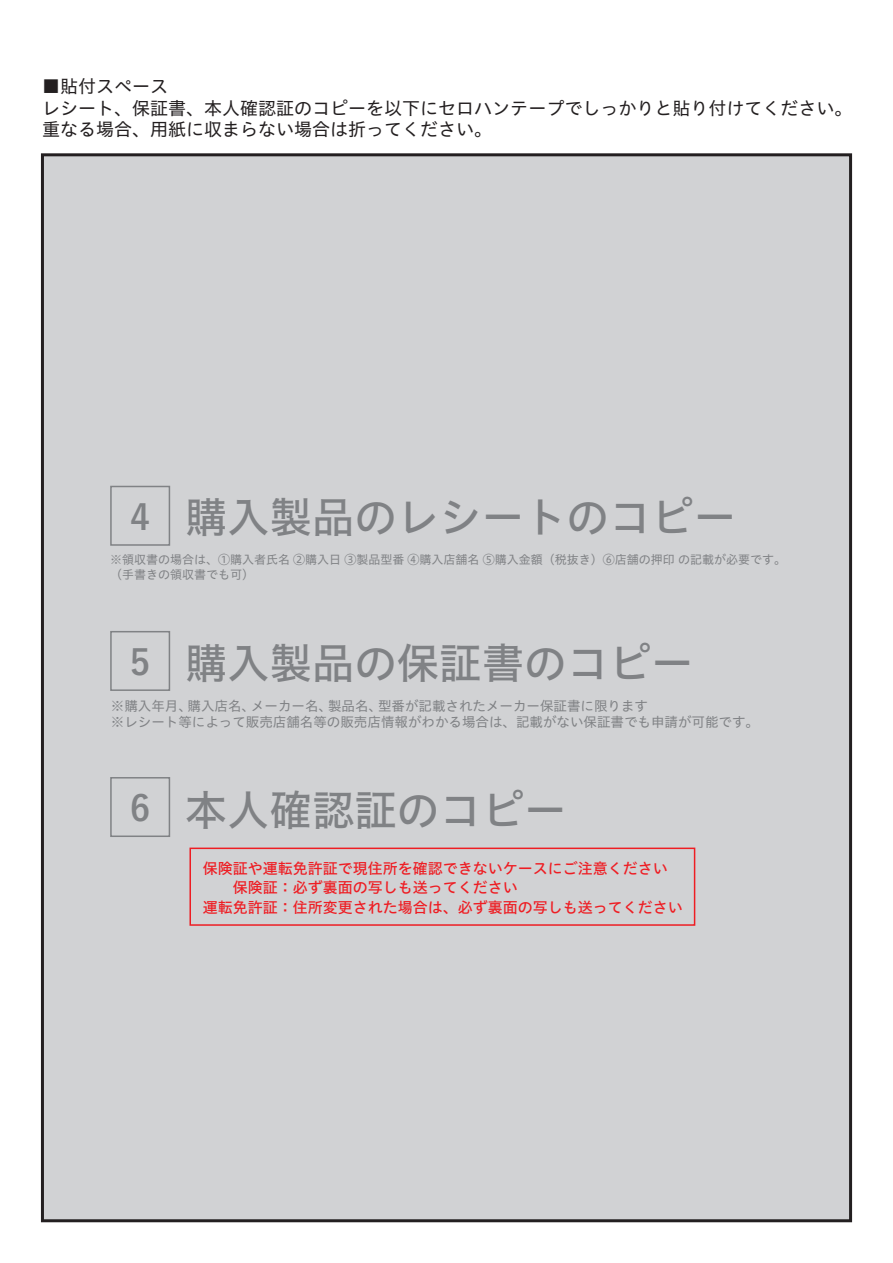
<style>
.page{position:relative;width:893px;height:1263px;background:#fff}
.page>*{position:absolute;margin:0;border:0;box-sizing:border-box;transform-origin:0 0}
.t1{font:42.45px "Hiragino UD Sans Std W5";color:#808285}
.t2{font:18px/21.6px "Hiragino UD Sans Std W4";color:#231f20}
.t3{font:15px/19.5px "Hiragino UD Sans Std W5";color:#ee1d23}
.t4{font:13.5px/16.2px "Hiragino UD Sans Std W4";color:#808285}
.t5{font:12px/14.4px "Hiragino UD Sans Std W4";color:#808285}
.s1{font-family:"Yu Gothic";font-weight:700;font-size:34.95px}
</style>
<div class="page">
<div style="left:42px;top:156px;width:808px;height:1064px;background:#d1d2d4"></div>
<div style="left:110px;top:486px;width:60px;height:60px;border:2px solid #808285"></div>
<div style="left:110px;top:631px;width:60px;height:60px;border:2px solid #808285"></div>
<div style="left:110px;top:777px;width:60px;height:60px;border:2px solid #808285"></div>
<div style="left:189px;top:847px;width:506px;height:78px;border:2px solid #ee1d23"></div>
<h2 class="t2" style="left:42px;top:74px;width:812px">■貼付スペース<br>レシート、保証書、本人確認証のコピーを以下にセロハンテープでしっかりと貼り付けてください。重なる場合、用紙に収まらない場合は折ってください。</h2>
<h1 class="t1" style="left:130px;top:485px;width:607px"><span class="s1">4</span> 購入製品のレシートのコピー</h1>
<p class="t5" style="left:110px;top:552px;width:677px">※領収書の場合は、①購入者氏名 ②購入日 ③製品型番 ④購入店舗名 ⑤購入金額（税抜き）⑥店舗の押印 の記載が必要です。（手書きの領収書でも可）</p>
<h1 class="t1" style="left:130px;top:631px;width:565px"><span class="s1">5</span> 購入製品の保証書のコピー</h1>
<p class="t4" style="left:111px;top:697px;width:650px">※購入年月、購入店名、メーカー名、製品名、型番が記載されたメーカー保証書に限ります<br>※レシート等によって販売店舗名等の販売店情報がわかる場合は、記載がない保証書でも申請が可能です。</p>
<h1 class="t1" style="left:130px;top:777px;width:438px"><span class="s1">6</span> 本人確認証のコピー</h1>
<p class="t3" style="left:203px;top:857px;width:482px">保険証や運転免許証で現住所を確認できないケースにご注意ください　　保険証：必ず裏面の写しも送ってください<br>運転免許証：住所変更された場合は、必ず裏面の写しも送ってください</p>
</div>
